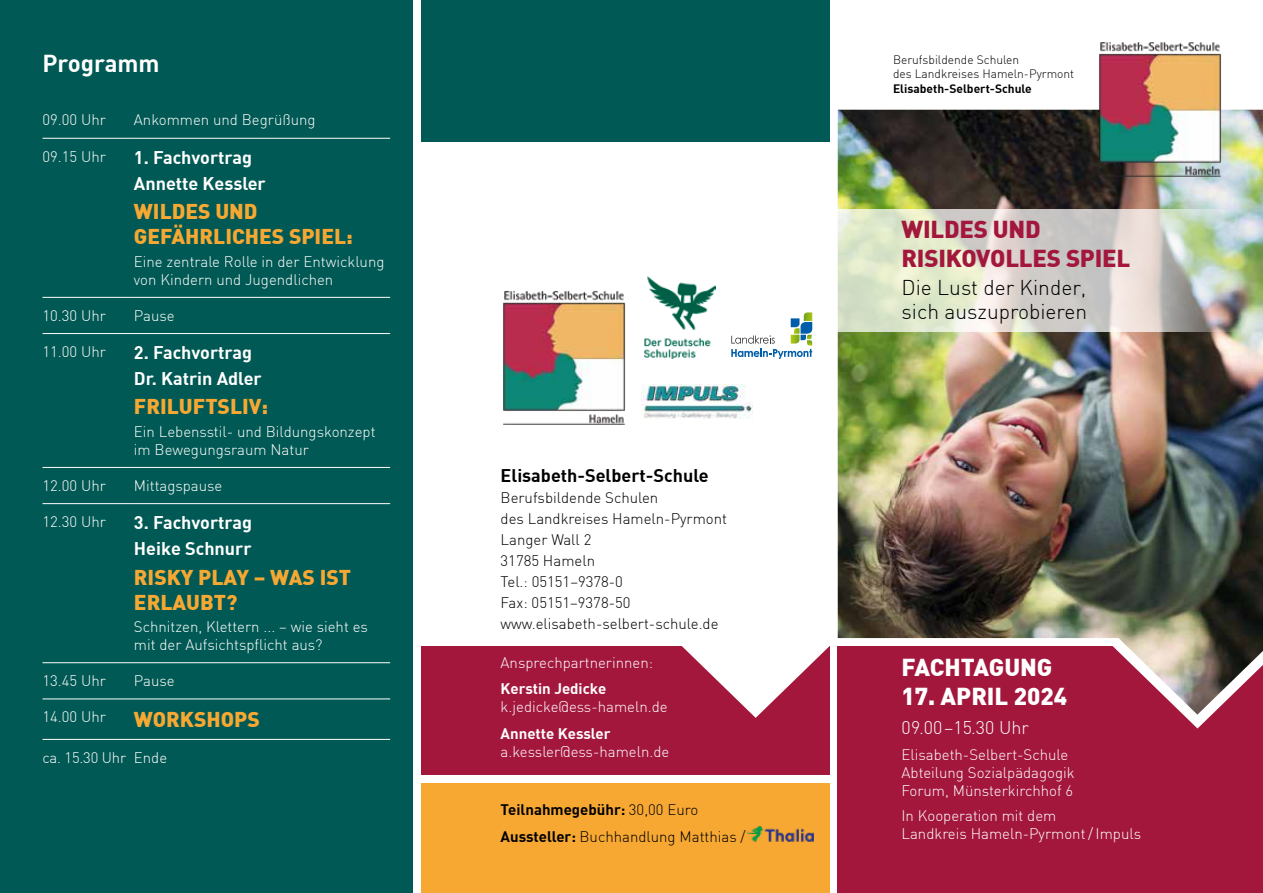
<style>
.page{position:relative;width:1263px;height:893px;background:#fff}
.page>*{position:absolute;margin:0;border:0;box-sizing:border-box;transform-origin:0 0}
.t1{font:900 24px/28.5px "DIN";letter-spacing:-.01em;color:#a3173d}
.t2{font:900 24px "DIN";color:#fff}
.t3{font:700 24px "DIN";color:#fff}
.t4{font:900 21px/25.2px "DIN";color:#f7a833}
.t5{font:300 21px/24px "DIN";color:#000}
.t6{font:700 18px/25.8px "DIN";color:#fff}
.t7{font:700 18px "DIN";color:#000}
.t8{font:300 18px "DIN";color:#fff}
.t9{font:300 15px/18px "DIN";color:#fff}
.t10{font:300 15px/21px "DIN";color:#000}
.t11{font:700 15px "DIN";color:#fff}
.t12{font:300 12px/14.4px "DIN";color:#000}
.t13{font:700 12px "DIN";color:#000}
.s1{font-weight:700}
</style>
<div class="page">
<div style="left:838px;top:647px;width:425px;height:246px;background:#a3173d"></div>
<svg style="left:1183px;top:715px;width:29px;height:13px"></svg>
<div style="left:421px;top:647px;width:408px;height:128px;background:#a3173d"></div>
<svg style="left:671px;top:636px;width:167px;height:82px"></svg>
<div style="left:421px;top:783px;width:408px;height:110px;background:#f7a833"></div>
<div style="left:0;top:0;width:412px;height:893px;background:#005954"></div>
<img style="left:644px;top:276px;width:71px;height:82px">
<svg style="left:731px;top:312px;width:81px;height:47px"></svg>
<img style="left:838px;top:110px;width:425px;height:605px">
<div style="left:421px;top:0;width:408px;height:141px;background:#005954"></div>
<svg style="left:838px;top:209px;width:408px;height:123px;background:#d3d5c7"></svg>
<img style="left:641px;top:384px;width:111px;height:34px">
<hr style="left:43px;top:138px;width:91px;height:1px;background:#fff">
<hr style="left:134px;top:138px;width:256px;height:1px;background:#fff">
<hr style="left:43px;top:333px;width:91px;height:1px;background:#fff">
<hr style="left:134px;top:333px;width:256px;height:1px;background:#fff">
<hr style="left:43px;top:503px;width:91px;height:1px;background:#fff">
<hr style="left:134px;top:503px;width:256px;height:1px;background:#fff">
<hr style="left:43px;top:297px;width:91px;height:1px;background:#fff">
<hr style="left:134px;top:297px;width:256px;height:1px;background:#fff">
<hr style="left:43px;top:467px;width:91px;height:1px;background:#fff">
<hr style="left:134px;top:467px;width:256px;height:1px;background:#fff">
<hr style="left:43px;top:662px;width:91px;height:1px;background:#fff">
<hr style="left:134px;top:662px;width:256px;height:1px;background:#fff">
<hr style="left:43px;top:698px;width:91px;height:1px;background:#fff">
<hr style="left:134px;top:698px;width:256px;height:1px;background:#fff">
<hr style="left:43px;top:739px;width:91px;height:1px;background:#fff">
<hr style="left:134px;top:739px;width:256px;height:1px;background:#fff">
<img style="left:1084px;top:42px;width:153px;height:148px">
<img style="left:503px;top:290px;width:123px;height:135px">
<img style="left:746px;top:826px;width:68px;height:16px">
<h1 class="t3" style="left:43px;top:48px;width:119px">Programm</h1>
<p class="t9" style="left:43px;top:111px;width:65px">09.00 Uhr</p>
<p class="t9" style="left:134px;top:111px;width:183px">Ankommen und Begrüßung</p>
<p class="t9" style="left:43px;top:147px;width:65px">09.15 Uhr</p>
<p class="t6" style="left:134px;top:144px;width:133px">1. Fachvortrag<br>Annette Kessler</p>
<h2 class="t4" style="left:134px;top:198px;width:220px">WILDES UND<br>GEFÄHRLICHES SPIEL:</h2>
<p class="t9" style="left:134px;top:252px;width:252px">Eine zentrale Rolle in der Entwicklung von Kindern und Jugendlichen</p>
<p class="t9" style="left:43px;top:306px;width:65px">10.30 Uhr</p>
<p class="t9" style="left:134px;top:306px;width:42px">Pause</p>
<p class="t9" style="left:43px;top:342px;width:65px">11.00 Uhr</p>
<p class="t6" style="left:134px;top:339px;width:129px">2. Fachvortrag<br>Dr. Katrin Adler</p>
<h2 class="t4" style="left:134px;top:393px;width:136px">FRILUFTSLIV:</h2>
<p class="t9" style="left:134px;top:422px;width:243px">Ein Lebensstil- und Bildungskonzept im Bewegungsraum Natur</p>
<p class="t9" style="left:43px;top:476px;width:65px">12.00 Uhr</p>
<p class="t9" style="left:134px;top:476px;width:90px">Mittagspause</p>
<p class="t9" style="left:43px;top:512px;width:65px">12.30 Uhr</p>
<p class="t6" style="left:134px;top:509px;width:120px">3. Fachvortrag<br>Heike Schnurr</p>
<h2 class="t4" style="left:134px;top:563px;width:219px">RISKY PLAY – WAS IST<br>ERLAUBT?</h2>
<p class="t9" style="left:134px;top:617px;width:235px">Schnitzen, Klettern ... – wie sieht es mit der Aufsichtspflicht aus?</p>
<p class="t9" style="left:43px;top:672px;width:65px">13.45 Uhr</p>
<p class="t9" style="left:134px;top:672px;width:42px">Pause</p>
<p class="t9" style="left:43px;top:708px;width:65px">14.00 Uhr</p>
<h2 class="t4" style="left:134px;top:705px;width:127px">WORKSHOPS</h2>
<p class="t9" style="left:43px;top:748px;width:126px">ca. 15.30 Uhr Ende</p>
<p class="t7" style="left:501px;top:463px;width:210px">Elisabeth-Selbert-Schule</p>
<p class="t10" style="left:501px;top:487px;width:228px">Berufsbildende Schulen<br>des Landkreises Hameln-Pyrmont<br>Langer Wall 2<br>31785 Hameln<br>Tel.: 05151–9378-0<br>Fax: 05151–9378-50 www.elisabeth-selbert-schule.de</p>
<p class="t9" style="left:501px;top:653px;width:154px">Ansprechpartnerinnen:</p>
<p class="t11" style="left:501px;top:679px;width:107px">Kerstin Jedicke</p>
<p class="t9" style="left:501px;top:698px;width:168px">k.jedicke@ess-hameln.de</p>
<p class="t11" style="left:501px;top:723px;width:111px">Annette Kessler</p>
<p class="t9" style="left:501px;top:742px;width:170px">a.kessler@ess-hameln.de</p>
<p class="t10" style="left:501px;top:796px;width:247px;line-height:26.5px"><span class="s1">Teilnahmegebühr:</span> 30,00 Euro<br><span class="s1">Aussteller:</span> Buchhandlung Matthias /</p>
<p class="t12" style="left:893px;top:52px;width:183px">Berufsbildende Schulen<br>des Landkreises Hameln-Pyrmont</p>
<p class="t13" style="left:893px;top:80px;width:140px">Elisabeth-Selbert-Schule</p>
<h1 class="t1" style="left:901px;top:214px;width:230px">WILDES UND<br>RISIKOVOLLES SPIEL</h1>
<h2 class="t5" style="left:901px;top:275px;width:187px">Die Lust der Kinder, sich auszuprobieren</h2>
<h1 class="t2" style="left:901px;top:651px;width:152px">FACHTAGUNG</h1>
<h1 class="t2" style="left:901px;top:680px;width:167px">17. APRIL 2024</h1>
<p class="t8" style="left:901px;top:716px;width:129px">09.00–15.30 Uhr</p>
<p class="t9" style="left:901px;top:745px;width:175px">Elisabeth-Selbert-Schule<br>Abteilung Sozialpädagogik<br>Forum, Münsterkirchhof 6</p>
<p class="t9" style="left:901px;top:807px;width:241px">In Kooperation mit dem<br>Landkreis Hameln-Pyrmont / Impuls</p>
</div>
